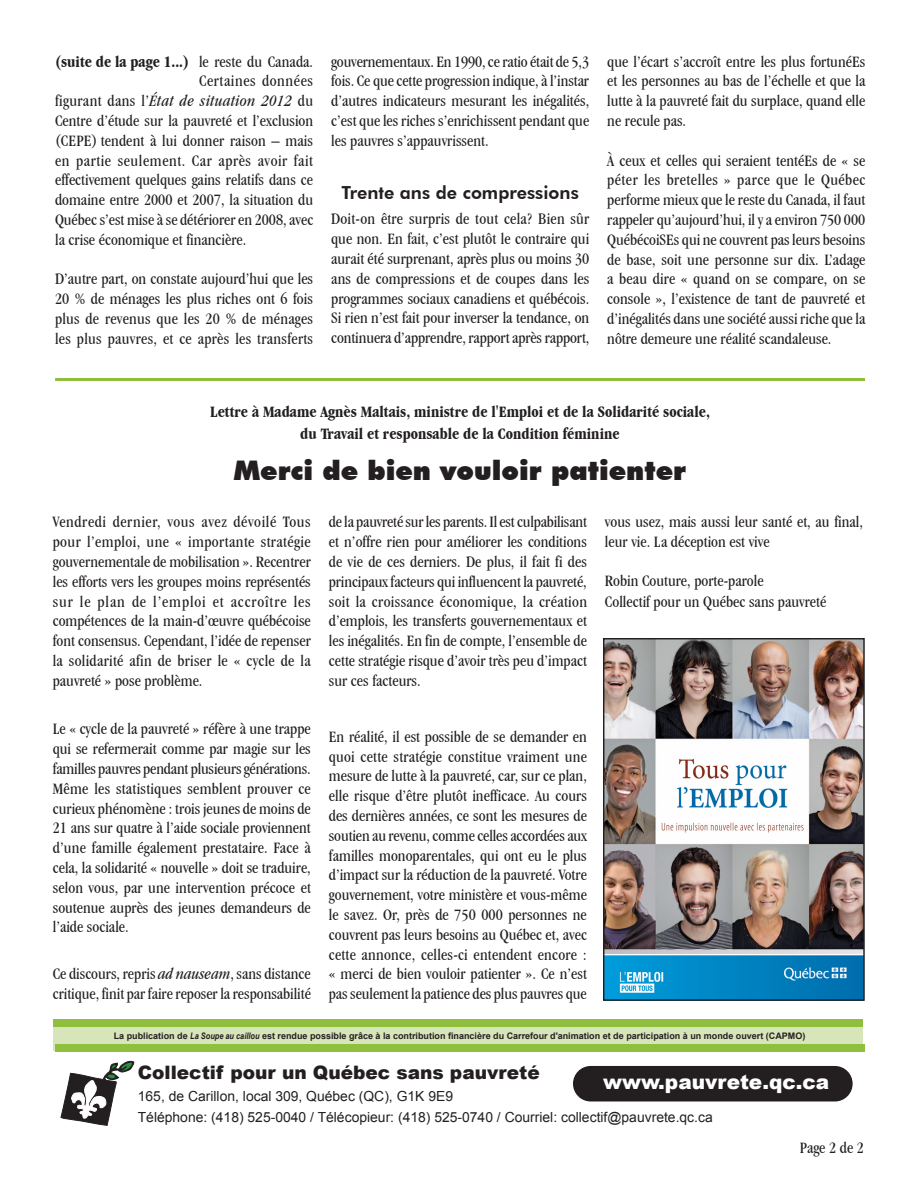
<style>
.page{position:relative;width:918px;height:1188px;background:#fff}
.page>*{position:absolute;margin:0;border:0;box-sizing:border-box;transform-origin:0 0}
.Titre{font:900 27px "Futura BT";color:#231f20}
.t1{font:900 20.1px "Arial";color:#fff}
.t2{font:900 18.6px "Arial";color:#231f20}
.Texte_normal{font:800 18px "Futura BT";color:#231f20}
.Texte_normal-2{font:condensed 16.5px/19.8px "Garamond IT Cby BT";color:#231f20;text-align:justify}
.Texte_normal-3{font:700 condensed 16.5px "Garamond IT Cby BT";color:#231f20}
.Texte_normal-4{font:condensed 16.5px "Garamond IT Cby BT";letter-spacing:.035em;color:#231f20}
.Texte_normal-5{font:italic condensed 16.5px "Garamond IT Cby BT";letter-spacing:.02em;color:#231f20}
.t3{font:13.95px/21.6px "Arial";color:#231f20}
.Intertitre{font:700 9px "Arial";color:#231f20}
.s1{font-style:normal}
.s2{font-style:italic}
.s3{font-family:"Arial Narrow";font-style:italic}
</style>
<div class="page">
<hr style="left:55px;top:378px;width:810px;height:3px;background:#90bf3e">
<div style="left:573px;top:1066px;width:280px;height:36px;background:#231f20;border-radius:18px"></div>
<svg style="left:60px;top:1060px;width:75px;height:66px"></svg>
<div style="left:53px;top:1020px;width:810px;height:31px;background:#d7e5ba"></div>
<div style="left:53px;top:1020px;width:810px;height:7px;background:#90bf3e"></div>
<div style="left:55px;top:1044px;width:810px;height:7px;background:#90bf3e"></div>
<img style="left:605px;top:640px;width:258px;height:359px">
<div style="left:603px;top:638px;width:262px;height:363px;border:1px solid #231f20"></div>
<p class="Texte_normal-3" style="left:55px;top:51px;width:135px">(suite de la page 1...)</p>
<p class="Texte_normal-2" style="left:199px;top:51px;width:116px">le reste du Canada.</p>
<p class="Texte_normal-4" style="left:199px;top:72px;width:116px">Certaines données</p>
<p class="Texte_normal-5" style="left:55px;top:91px;width:260px"><span class="s1">figurant dans l’</span>État de situation 2012 <span class="s1">du</span></p>
<p class="Texte_normal-2" style="left:55px;top:111px;width:260px">Centre d’étude sur la pauvreté et l’exclusion</p>
<p class="Texte_normal-2" style="left:55px;top:130px;width:260px">(CEPE) tendent à lui donner raison – mais</p>
<p class="Texte_normal-4" style="left:55px;top:151px;width:260px">en partie seulement. Car après avoir fait</p>
<p class="Texte_normal-2" style="left:55px;top:170px;width:260px">effectivement quelques gains relatifs dans ce</p>
<p class="Texte_normal-2" style="left:55px;top:190px;width:260px">domaine entre 2000 et 2007, la situation du</p>
<p class="Texte_normal-2" style="left:55px;top:210px;width:260px">Québec s’est mise à se détériorer en 2008, avec</p>
<p class="Texte_normal-2" style="left:55px;top:229px;width:193px">la crise économique et financière.</p>
<p class="Texte_normal-2" style="left:55px;top:269px;width:260px">D’autre part, on constate aujourd’hui que les 20 % de ménages les plus riches ont 6 fois plus de revenus que les 20 % de ménages les plus pauvres, et ce après les transferts</p>
<p class="Texte_normal-2" style="left:331px;top:51px;width:260px">gouvernementaux. En 1990, ce ratio était de 5,3 fois. Ce que cette progression indique, à l’instar d’autres indicateurs mesurant les inégalités, c’est que les riches s’enrichissent pendant que les pauvres s’appauvrissent.</p>
<p class="Texte_normal" style="left:342px;top:182px;width:239px">Trente ans de compressions</p>
<p class="Texte_normal-2" style="left:331px;top:209px;width:260px">Doit-on être surpris de tout cela? Bien sûr que non. En fait, c’est plutôt le contraire qui aurait été surprenant, après plus ou moins 30 ans de compressions et de coupes dans les programmes sociaux canadiens et québécois.<br>Si rien n’est fait pour inverser la tendance, on continuera d’apprendre, rapport après rapport,</p>
<p class="Texte_normal-2" style="left:607px;top:51px;width:260px">que l’écart s’accroît entre les plus fortunéEs et les personnes au bas de l’échelle et que la lutte à la pauvreté fait du surplace, quand elle ne recule pas.</p>
<p class="Texte_normal-2" style="left:607px;top:150px;width:260px">À ceux et celles qui seraient tentéEs de « se péter les bretelles » parce que le Québec performe mieux que le reste du Canada, il faut rappeler qu’aujourd’hui, il y a environ 750 000<br>QuébécoiSEs qui ne couvrent pas leurs besoins de base, soit une personne sur dix. L’adage a beau dire « quand on se compare, on se console », l’existence de tant de pauvreté et d’inégalités dans une société aussi riche que la nôtre demeure une réalité scandaleuse.</p>
<p class="Texte_normal-3" style="left:210px;top:402px;width:501px">Lettre à Madame Agnès Maltais, ministre de l'Emploi et de la Solidarité sociale,</p>
<p class="Texte_normal-3" style="left:300px;top:424px;width:321px">du Travail et responsable de la Condition féminine</p>
<p class="Titre" style="left:234px;top:454px;width:454px">Merci de bien vouloir patienter</p>
<p class="Texte_normal-2" style="left:53px;top:512px;width:260px">Vendredi dernier, vous avez dévoilé Tous pour l’emploi, une « importante stratégie gouvernementale de mobilisation ». Recentrer les efforts vers les groupes moins représentés sur le plan de l’emploi et accroître les compétences de la main-d’œuvre québécoise font consensus. Cependant, l’idée de repenser la solidarité afin de briser le « cycle de la pauvreté » pose problème.</p>
<p class="Texte_normal-2" style="left:53px;top:719px;width:260px">Le « cycle de la pauvreté » réfère à une trappe qui se refermerait comme par magie sur les familles pauvres pendant plusieurs générations.<br>Même les statistiques semblent prouver ce curieux phénomène : trois jeunes de moins de 21 ans sur quatre à l’aide sociale proviennent d’une famille également prestataire. Face à cela, la solidarité « nouvelle » doit se traduire, selon vous, par une intervention précoce et soutenue auprès des jeunes demandeurs de l’aide sociale.</p>
<p class="Texte_normal-2" style="left:53px;top:964px;width:260px">Ce discours, repris <span class="s2">ad nauseam</span>, sans distance critique, finit par faire reposer la responsabilité</p>
<p class="Texte_normal-2" style="left:329px;top:512px;width:260px">de la pauvreté sur les parents. Il est culpabilisant et n’offre rien pour améliorer les conditions de vie de ces derniers. De plus, il fait fi des principaux facteurs qui influencent la pauvreté, soit la croissance économique, la création d’emplois, les transferts gouvernementaux et les inégalités. En fin de compte, l’ensemble de cette stratégie risque d’avoir très peu d’impact sur ces facteurs.</p>
<p class="Texte_normal-2" style="left:605px;top:512px;width:260px">vous usez, mais aussi leur santé et, au final, leur vie. La déception est vive</p>
<p class="Texte_normal-2" style="left:605px;top:571px;width:160px">Robin Couture, porte-parole</p>
<p class="Texte_normal-2" style="left:605px;top:592px;width:223px">Collectif pour un Québec sans pauvreté</p>
<p class="Texte_normal-2" style="left:329px;top:727px;width:260px">En réalité, il est possible de se demander en quoi cette stratégie constitue vraiment une mesure de lutte à la pauvreté, car, sur ce plan, elle risque d’être plutôt inefficace. Au cours des dernières années, ce sont les mesures de soutien au revenu, comme celles accordées aux familles monoparentales, qui ont eu le plus d’impact sur la réduction de la pauvreté. Votre gouvernement, votre ministère et vous-même le savez. Or, près de 750 000 personnes ne couvrent pas leurs besoins au Québec et, avec cette annonce, celles-ci entendent encore : « merci de bien vouloir patienter ». Ce n’est pas seulement la patience des plus pauvres que</p>
<p class="Intertitre" style="left:114px;top:1030px;width:693px">La publication de <span class="s3">La Soupe au caillou</span> est rendue possible grâce à la contribution financière du Carrefour d'animation et de participation à un monde ouvert (CAPMO)</p>
<p class="t2" style="left:138px;top:1059px;width:404px">Collectif pour un Québec sans pauvreté</p>
<p class="t3" style="left:138px;top:1085px;width:576px">165, de Carillon, local 309, Québec (QC), G1K 9E9<br>Téléphone: (418) 525-0040 / Télécopieur: (418) 525-0740 / Courriel: collectif@pauvrete.qc.ca</p>
<p class="t1" style="left:603px;top:1067px;width:228px">www.pauvrete.qc.ca</p>
<p class="Texte_normal-2" style="left:800px;top:1138px;width:66px">Page 2 de 2</p>
</div>
